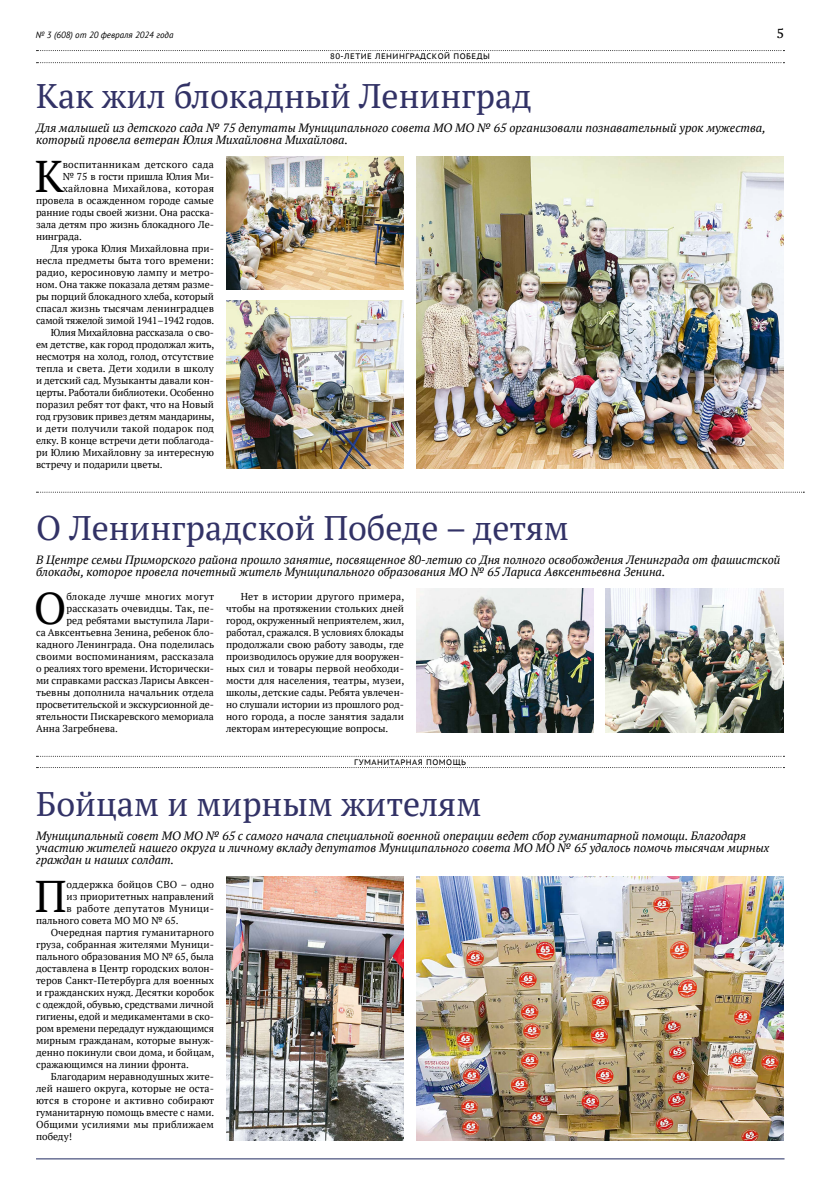
<style>
.page{position:relative;width:820px;height:1191px;background:#fff}
.page>*{position:absolute;margin:0;border:0;box-sizing:border-box;transform-origin:0 0}
.t1{font:44.3px "PT Serif";color:#000}
.t2{font:34px "PT Serif";color:#323266}
.t3{font:13px "PT Serif Caption";color:#000}
.t4{font:italic 12px/12px "PT Serif";color:#000}
.t5{font:10px/12px "PT Serif";color:#000;text-align:justify}
.t6{font:10px "PT Serif";letter-spacing:.02em;color:#000}
.t7{font:10px "PT Serif";letter-spacing:-.02em;color:#000}
.t8{font:10px "PT Serif";letter-spacing:.025em;color:#000}
.t9{font:10px "PT Serif";letter-spacing:.03em;color:#000}
.t10{font:italic 9px "PT Sans";color:#000}
.t11{font:8px "PT Sans Caption";letter-spacing:.06em;color:#000}
</style>
<div class="page">
<hr style="left:36px;top:1158px;width:748px;height:1px;background:#202a60">
<svg style="left:36px;top:50px;width:748px;height:1px"></svg>
<svg style="left:36px;top:62px;width:748px;height:1px"></svg>
<svg style="left:36px;top:491px;width:768px;height:1px"></svg>
<img style="left:226px;top:156px;width:178px;height:134px">
<img style="left:416px;top:156px;width:367px;height:312px">
<img style="left:605px;top:588px;width:178px;height:144px">
<img style="left:416px;top:588px;width:177px;height:144px">
<svg style="left:37px;top:767px;width:747px;height:1px"></svg>
<svg style="left:36px;top:756px;width:748px;height:1px"></svg>
<img style="left:226px;top:876px;width:178px;height:264px">
<img style="left:416px;top:876px;width:367px;height:264px">
<img style="left:226px;top:300px;width:178px;height:168px">
<p class="t10" style="left:36px;top:29px;width:139px">№ 3 (608) от 20 февраля 2024 года</p>
<h3 class="t3" style="left:776px;top:25px;width:9px">5</h3>
<p class="t11" style="left:330px;top:51px;width:161px">80-ЛЕТИЕ ЛЕНИНГРАДСКОЙ ПОБЕДЫ</p>
<h2 class="t2" style="left:36px;top:74px;width:497px">Как жил блокадный Ленинград</h2>
<p class="t4" style="left:36px;top:122px;width:731px">Для малышей из детского сада № 75 депутаты Муниципального совета МО МО № 65 организовали познавательный урок мужества, который провела ветеран Юлия Михайловна Михайлова.</p>
<h1 class="t1" style="left:35px;top:148px;width:30px">К</h1>
<p class="t6" style="left:63px;top:158px;width:153px">воспитанникам детского сада</p>
<p class="t5" style="left:63px;top:170px;width:153px">№ 75 в гости пришла Юлия Ми-</p>
<p class="t6" style="left:63px;top:182px;width:153px">хайловна Михайлова, которая</p>
<p class="t5" style="left:36px;top:194px;width:179px">провела в осажденном городе самые</p>
<p class="t5" style="left:36px;top:206px;width:179px">ранние годы своей жизни. Она расска-</p>
<p class="t5" style="left:36px;top:218px;width:179px">зала детям про жизнь блокадного Ле-</p>
<p class="t5" style="left:36px;top:230px;width:47px">нинграда.</p>
<p class="t5" style="left:51px;top:242px;width:165px">Для урока Юлия Михайловна при-</p>
<p class="t5" style="left:36px;top:254px;width:179px">несла предметы быта того времени:</p>
<p class="t5" style="left:36px;top:266px;width:179px">радио, керосиновую лампу и метро-</p>
<p class="t5" style="left:36px;top:278px;width:179px">ном. Она также показала детям разме-</p>
<p class="t5" style="left:36px;top:290px;width:179px">ры порций блокадного хлеба, который</p>
<p class="t5" style="left:36px;top:302px;width:179px">спасал жизнь тысячам ленинградцев</p>
<p class="t5" style="left:36px;top:314px;width:180px">самой тяжелой зимой 1941–1942 годов.</p>
<p class="t7" style="left:51px;top:326px;width:165px">Юлия Михайловна рассказала о сво-</p>
<p class="t5" style="left:36px;top:338px;width:180px">ем детстве, как город продолжал жить,</p>
<p class="t5" style="left:36px;top:350px;width:179px">несмотря на холод, голод, отсутствие</p>
<p class="t5" style="left:36px;top:362px;width:179px">тепла и света. Дети ходили в школу</p>
<p class="t5" style="left:36px;top:374px;width:179px">и детский сад. Музыканты давали кон-</p>
<p class="t5" style="left:36px;top:386px;width:179px">церты. Работали библиотеки. Особенно</p>
<p class="t5" style="left:36px;top:398px;width:179px">поразил ребят тот факт, что на Новый</p>
<p class="t5" style="left:36px;top:410px;width:180px">год грузовик привез детям мандарины,</p>
<p class="t5" style="left:36px;top:422px;width:179px">и дети получили такой подарок под</p>
<p class="t5" style="left:36px;top:434px;width:179px">елку. В конце встречи дети поблагода-</p>
<p class="t5" style="left:36px;top:446px;width:179px">ри Юлию Михайловну за интересную</p>
<p class="t5" style="left:36px;top:458px;width:128px">встречу и подарили цветы.</p>
<h2 class="t2" style="left:36px;top:506px;width:534px">О Ленинградской Победе – детям</h2>
<p class="t4" style="left:36px;top:554px;width:745px">В Центре семьи Приморского района прошло занятие, посвященное 80-летию со Дня полного освобождения Ленинграда от фашистской блокады, которое провела почетный житель Муниципального образования МО № 65 Лариса Авксентьевна Зенина.</p>
<h1 class="t1" style="left:34px;top:580px;width:34px">О</h1>
<p class="t8" style="left:66px;top:590px;width:149px">блокаде лучше многих могут</p>
<p class="t5" style="left:66px;top:602px;width:149px">рассказать очевидцы. Так, пе-</p>
<p class="t5" style="left:66px;top:614px;width:149px">ред ребятами выступила Лари-</p>
<p class="t5" style="left:36px;top:626px;width:179px">са Авксентьевна Зенина, ребенок бло-</p>
<p class="t5" style="left:36px;top:638px;width:180px">кадного Ленинграда. Она поделилась</p>
<p class="t5" style="left:36px;top:650px;width:179px">своими воспоминаниям, рассказала</p>
<p class="t5" style="left:36px;top:662px;width:179px">о реалиях того времени. Исторически-</p>
<p class="t5" style="left:36px;top:674px;width:179px">ми справками рассказ Ларисы Авксен-</p>
<p class="t5" style="left:36px;top:686px;width:179px">тьевны дополнила начальник отдела</p>
<p class="t5" style="left:36px;top:698px;width:179px">просветительской и экскурсионной де-</p>
<p class="t5" style="left:36px;top:710px;width:179px">ятельности Пискаревского мемориала</p>
<p class="t5" style="left:36px;top:722px;width:83px">Анна Загребнева.</p>
<p class="t5" style="left:226px;top:590px;width:180px;text-indent:15px">Нет в истории другого примера, чтобы на протяжении стольких дней город, окруженный неприятелем, жил, работал, сражался. В условиях блокады продолжали свою работу заводы, где производилось оружие для вооружен&shy;ных сил и товары первой необходи&shy;мости для населения, театры, музеи, школы, детские сады. Ребята увлечен&shy;но слушали истории из прошлого род&shy;ного города, а после занятия задали лекторам интересующие вопросы.</p>
<p class="t11" style="left:354px;top:756px;width:113px">ГУМАНИТАРНАЯ ПОМОЩЬ</p>
<h2 class="t2" style="left:36px;top:781px;width:446px">Бойцам и мирным жителям</h2>
<p class="t4" style="left:36px;top:830px;width:734px">Муниципальный совет МО МО № 65 с самого начала специальной военной операции ведет сбор гуманитарной помощи. Благодаря участию жителей нашего округа и личному вкладу депутатов Муниципального совета МО МО № 65 удалось помочь тысячам мирных граждан и наших солдат.</p>
<h1 class="t1" style="left:35px;top:868px;width:33px">П</h1>
<p class="t6" style="left:67px;top:878px;width:149px">оддержка бойцов СВО – одно</p>
<p class="t5" style="left:67px;top:890px;width:149px">из приоритетных направлений</p>
<p class="t9" style="left:67px;top:902px;width:149px">в работе депутатов Муници-</p>
<p class="t5" style="left:36px;top:914px;width:144px">пального совета МО МО № 65.</p>
<p class="t5" style="left:51px;top:926px;width:165px">Очередная партия гуманитарного</p>
<p class="t5" style="left:36px;top:938px;width:179px">груза, собранная жителями Муници-</p>
<p class="t5" style="left:36px;top:950px;width:179px">пального образования МО № 65, была</p>
<p class="t5" style="left:36px;top:962px;width:179px">доставлена в Центр городских волон-</p>
<p class="t5" style="left:36px;top:974px;width:179px">теров Санкт-Петербурга для военных</p>
<p class="t5" style="left:36px;top:986px;width:179px">и гражданских нужд. Десятки коробок</p>
<p class="t5" style="left:36px;top:998px;width:179px">с одеждой, обувью, средствами личной</p>
<p class="t5" style="left:36px;top:1010px;width:179px">гигиены, едой и медикаментами в ско-</p>
<p class="t5" style="left:36px;top:1022px;width:179px">ром времени передадут нуждающимся</p>
<p class="t5" style="left:36px;top:1034px;width:179px">мирным гражданам, которые вынуж-</p>
<p class="t5" style="left:36px;top:1046px;width:180px">денно покинули свои дома, и бойцам,</p>
<p class="t5" style="left:36px;top:1058px;width:154px">сражающимся на линии фронта.</p>
<p class="t5" style="left:51px;top:1070px;width:165px">Благодарим неравнодушных жите-</p>
<p class="t5" style="left:36px;top:1082px;width:179px">лей нашего округа, которые не оста-</p>
<p class="t5" style="left:36px;top:1094px;width:180px">ются в стороне и активно собирают</p>
<p class="t5" style="left:36px;top:1106px;width:180px">гуманитарную помощь вместе с нами.</p>
<p class="t6" style="left:36px;top:1118px;width:179px">Общими усилиями мы приближаем</p>
<p class="t5" style="left:36px;top:1130px;width:37px">победу!</p>
</div>
